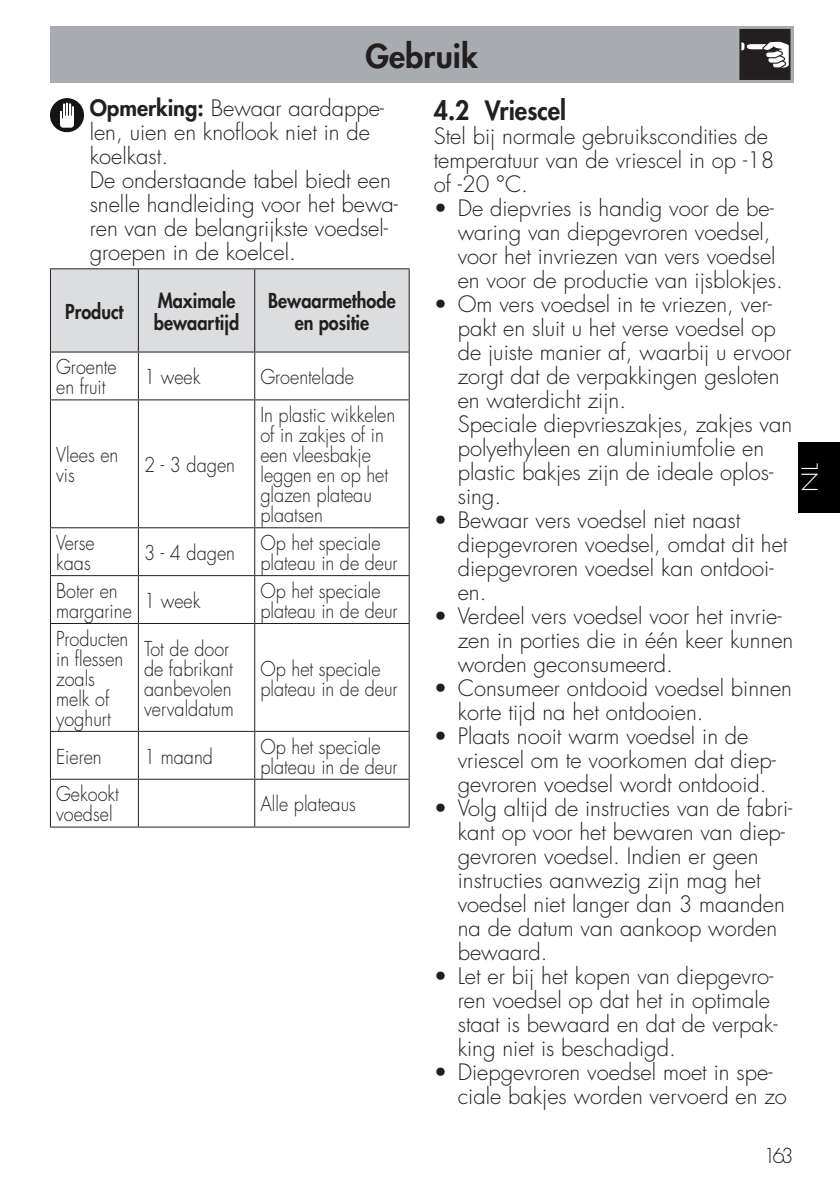
<style>
.page{position:relative;width:840px;height:1191px;background:#fff}
.page>*{position:absolute;margin:0;border:0;box-sizing:border-box;transform-origin:0 0}
.t1{font:800 32px "Futura Std";color:#231f20}
.t2{font:800 26px "Futura Std";color:#231f20;scale:.95 1}
.t3{font:300 22px/24px "Futura Std";color:#231f20}
.t4{font:300 21.6px "Futura Std";color:#fff;scale:1.11 1}
.t5{font:300 20px/20px "Futura Std";color:#231f20;scale:.9 1}
.t6{font:800 20px/22px "Futura Std";color:#231f20;scale:.9 1}
.t7{font:300 20px "Futura Std";color:#231f20}
.s1{font-weight:800}
</style>
<div class="page">
<div style="left:797px;top:442px;width:42px;height:71px;background:#000"></div>
<div style="left:50px;top:98px;width:34px;height:34px;background:#141414;border-radius:17px"></div>
<svg style="left:60px;top:103px;width:14px;height:25px"></svg>
<div style="left:51px;top:269px;width:357px;height:82px;background:#dcdddf"></div>
<hr style="left:50px;top:268px;width:88px;height:1px;background:#231f20">
<hr style="left:50px;top:269px;width:1px;height:82px;background:#231f20">
<hr style="left:138px;top:268px;width:116px;height:1px;background:#231f20">
<hr style="left:138px;top:269px;width:1px;height:82px;background:#231f20">
<hr style="left:254px;top:268px;width:155px;height:1px;background:#231f20">
<hr style="left:254px;top:269px;width:1px;height:82px;background:#231f20">
<hr style="left:408px;top:269px;width:1px;height:82px;background:#231f20">
<hr style="left:50px;top:351px;width:88px;height:1px;background:#231f20">
<hr style="left:50px;top:352px;width:1px;height:47px;background:#231f20">
<hr style="left:138px;top:351px;width:116px;height:1px;background:#231f20">
<hr style="left:138px;top:352px;width:1px;height:47px;background:#231f20">
<hr style="left:254px;top:351px;width:155px;height:1px;background:#231f20">
<hr style="left:254px;top:352px;width:1px;height:47px;background:#231f20">
<hr style="left:408px;top:352px;width:1px;height:47px;background:#231f20">
<hr style="left:50px;top:399px;width:88px;height:1px;background:#231f20">
<hr style="left:50px;top:400px;width:1px;height:127px;background:#231f20">
<hr style="left:138px;top:399px;width:116px;height:1px;background:#231f20">
<hr style="left:138px;top:400px;width:1px;height:127px;background:#231f20">
<hr style="left:254px;top:399px;width:155px;height:1px;background:#231f20">
<hr style="left:254px;top:400px;width:1px;height:127px;background:#231f20">
<hr style="left:408px;top:400px;width:1px;height:127px;background:#231f20">
<hr style="left:50px;top:527px;width:88px;height:1px;background:#231f20">
<hr style="left:50px;top:528px;width:1px;height:47px;background:#231f20">
<hr style="left:138px;top:527px;width:116px;height:1px;background:#231f20">
<hr style="left:138px;top:528px;width:1px;height:47px;background:#231f20">
<hr style="left:254px;top:527px;width:155px;height:1px;background:#231f20">
<hr style="left:254px;top:528px;width:1px;height:47px;background:#231f20">
<hr style="left:408px;top:528px;width:1px;height:47px;background:#231f20">
<hr style="left:50px;top:575px;width:88px;height:1px;background:#231f20">
<hr style="left:50px;top:576px;width:1px;height:47px;background:#231f20">
<hr style="left:138px;top:575px;width:116px;height:1px;background:#231f20">
<hr style="left:138px;top:576px;width:1px;height:47px;background:#231f20">
<hr style="left:254px;top:575px;width:155px;height:1px;background:#231f20">
<hr style="left:254px;top:576px;width:1px;height:47px;background:#231f20">
<hr style="left:408px;top:576px;width:1px;height:47px;background:#231f20">
<hr style="left:50px;top:623px;width:88px;height:1px;background:#231f20">
<hr style="left:50px;top:624px;width:1px;height:107px;background:#231f20">
<hr style="left:138px;top:623px;width:116px;height:1px;background:#231f20">
<hr style="left:138px;top:624px;width:1px;height:107px;background:#231f20">
<hr style="left:254px;top:623px;width:155px;height:1px;background:#231f20">
<hr style="left:254px;top:624px;width:1px;height:107px;background:#231f20">
<hr style="left:408px;top:624px;width:1px;height:107px;background:#231f20">
<hr style="left:50px;top:731px;width:88px;height:1px;background:#231f20">
<hr style="left:50px;top:732px;width:1px;height:46px;background:#231f20">
<hr style="left:138px;top:731px;width:116px;height:1px;background:#231f20">
<hr style="left:138px;top:732px;width:1px;height:46px;background:#231f20">
<hr style="left:254px;top:731px;width:155px;height:1px;background:#231f20">
<hr style="left:254px;top:732px;width:1px;height:46px;background:#231f20">
<hr style="left:408px;top:732px;width:1px;height:46px;background:#231f20">
<hr style="left:50px;top:778px;width:88px;height:1px;background:#231f20">
<hr style="left:50px;top:779px;width:1px;height:47px;background:#231f20">
<hr style="left:138px;top:778px;width:116px;height:1px;background:#231f20">
<hr style="left:138px;top:779px;width:1px;height:47px;background:#231f20">
<hr style="left:254px;top:778px;width:155px;height:1px;background:#231f20">
<hr style="left:254px;top:779px;width:1px;height:47px;background:#231f20">
<hr style="left:408px;top:779px;width:1px;height:47px;background:#231f20">
<hr style="left:50px;top:826px;width:88px;height:1px;background:#231f20">
<hr style="left:138px;top:826px;width:116px;height:1px;background:#231f20">
<hr style="left:254px;top:826px;width:155px;height:1px;background:#231f20">
<div style="left:50px;top:26px;width:743px;height:57px;background:#a8abaf"></div>
<svg style="left:739px;top:29px;width:51px;height:51px;background:#4e4b4c"></svg>
<h1 class="t1" style="left:365px;top:36px;width:114px">Gebruik</h1>
<p class="t3" style="left:90px;top:97px;width:310px"><span class="s1">Opmerking:</span> Bewaar aardappe&shy;len, uien en knoflook niet in de koelkast.<br>De onderstaande tabel biedt een snelle handleiding voor het bewa&shy;ren van de belangrijkste voedsel&shy;groepen in de koelcel.</p>
<p class="t6" style="left:65px;top:300px;width:66px">Product</p>
<p class="t6" style="left:154px;top:289px;width:96px">Maximale bewaartijd</p>
<p class="t6" style="left:268px;top:289px;width:143px;text-align:center">Bewaarmethode en positie</p>
<p class="t5" style="left:56px;top:357px;width:69px">Groente en fruit</p>
<p class="t5" style="left:144px;top:367px;width:64px">1 week</p>
<p class="t5" style="left:260px;top:367px;width:105px">Groentelade</p>
<p class="t5" style="left:56px;top:445px;width:71px">Vlees en vis</p>
<p class="t5" style="left:144px;top:455px;width:102px">2 - 3 dagen</p>
<p class="t5" style="left:260px;top:405px;width:151px">In plastic wikkelen of in zakjes of in een vleesbakje leggen en op het glazen plateau plaatsen</p>
<p class="t5" style="left:56px;top:533px;width:44px">Verse kaas</p>
<p class="t5" style="left:144px;top:543px;width:102px">3 - 4 dagen</p>
<p class="t5" style="left:260px;top:533px;width:154px">Op het speciale plateau in de deur</p>
<p class="t5" style="left:56px;top:581px;width:86px">Boter en margarine</p>
<p class="t5" style="left:144px;top:591px;width:64px">1 week</p>
<p class="t5" style="left:260px;top:581px;width:154px">Op het speciale plateau in de deur</p>
<p class="t5" style="left:56px;top:629px;width:82px">Producten in flessen zoals melk of yoghurt</p>
<p class="t5" style="left:144px;top:639px;width:101px">Tot de door de fabrikant aanbevolen vervaldatum</p>
<p class="t5" style="left:260px;top:659px;width:154px">Op het speciale plateau in de deur</p>
<p class="t5" style="left:56px;top:747px;width:52px">Eieren</p>
<p class="t5" style="left:144px;top:747px;width:78px">1 maand</p>
<p class="t5" style="left:260px;top:737px;width:154px">Op het speciale plateau in de deur</p>
<p class="t5" style="left:56px;top:784px;width:71px">Gekookt voedsel</p>
<p class="t5" style="left:260px;top:794px;width:108px">Alle plateaus</p>
<p class="t2" style="left:433px;top:93px;width:141px">4.2 Vriescel</p>
<p class="t3" style="left:433px;top:124px;width:342px">Stel bij normale gebruikscondities de temperatuur van de vriescel in op -18 of -20 °C.</p>
<p class="t3" style="left:457px;top:196px;width:326px;text-indent:-24px">• De diepvries is handig voor de be&shy;waring van diepgevroren voedsel, voor het invriezen van vers voedsel en voor de productie van ijsblokjes.</p>
<p class="t3" style="left:457px;top:292px;width:336px;text-indent:-24px">• Om vers voedsel in te vriezen, ver&shy;pakt en sluit u het verse voedsel op de juiste manier af, waarbij u ervoor zorgt dat de verpakkingen gesloten en waterdicht zijn.<br>Speciale diepvrieszakjes, zakjes van polyethyleen en aluminiumfolie en plastic bakjes zijn de ideale oplos&shy;sing.</p>
<p class="t3" style="left:457px;top:508px;width:331px;text-indent:-24px">• Bewaar vers voedsel niet naast diepgevroren voedsel, omdat dit het diepgevroren voedsel kan ontdooi&shy;en.</p>
<p class="t3" style="left:457px;top:604px;width:337px;text-indent:-24px">• Verdeel vers voedsel voor het invrie&shy;zen in porties die in één keer kunnen worden geconsumeerd.</p>
<p class="t3" style="left:457px;top:676px;width:335px;text-indent:-24px">• Consumeer ontdooid voedsel binnen korte tijd na het ontdooien.</p>
<p class="t3" style="left:457px;top:724px;width:319px;text-indent:-24px">• Plaats nooit warm voedsel in de vriescel om te voorkomen dat diep&shy;gevroren voedsel wordt ontdooid.</p>
<p class="t3" style="left:457px;top:796px;width:336px;text-indent:-24px">• Volg altijd de instructies van de fabri&shy;kant op voor het bewaren van diep&shy;gevroren voedsel. Indien er geen instructies aanwezig zijn mag het voedsel niet langer dan 3 maanden na de datum van aankoop worden bewaard.</p>
<p class="t3" style="left:457px;top:964px;width:321px;text-indent:-24px">• Let er bij het kopen van diepgevro&shy;ren voedsel op dat het in optimale staat is bewaard en dat de verpak&shy;king niet is beschadigd.</p>
<p class="t3" style="left:457px;top:1060px;width:330px;text-indent:-24px">• Diepgevroren voedsel moet in spe&shy;ciale bakjes worden vervoerd en zo</p>
<p class="t4" style="left:796px;top:491px;width:27px;rotate:-90deg">NL</p>
<p class="t7" style="left:763px;top:1143px;width:32px">163</p>
</div>
